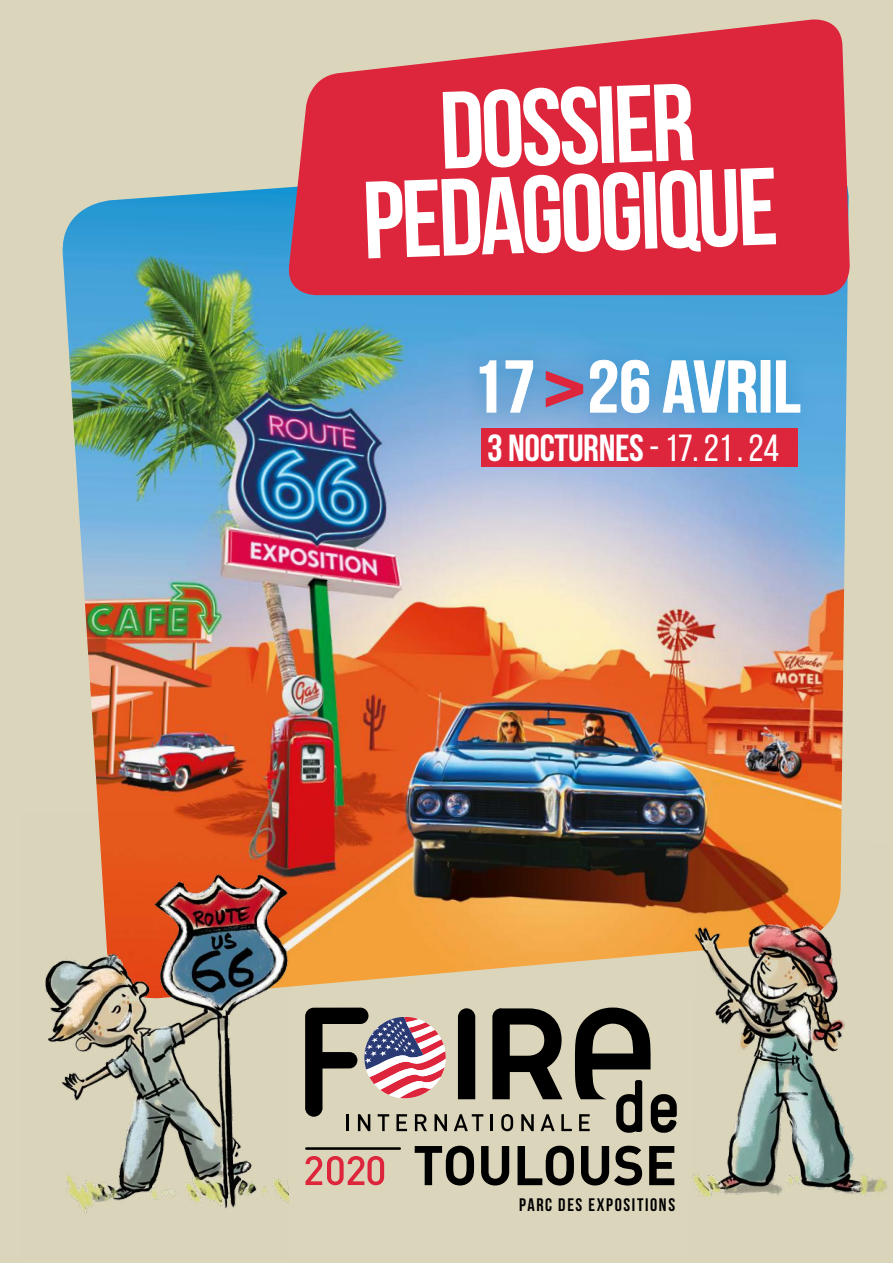
<style>
.page{position:relative;width:893px;height:1263px;background:#dbd6bb}
.page>*{position:absolute;margin:0;border:0;box-sizing:border-box;transform-origin:0 0}
.t1{font:700 109.5px/87px "Bebas Neue";color:#fff;text-align:center}
.t2{font:700 73.2px "Bebas Neue";color:#fff;scale:1.1 1}
.t3{font:700 37.8px "Bebas Neue";letter-spacing:-.01em;color:#fff;scale:1.04 1}
.t4{font:700 18.15px "Bebas Neue";letter-spacing:.09em;color:#000}
.s1{font-size:115.05px;color:#dd263c}
.s2{font-weight:400}
</style>
<div class="page">
<img style="left:62px;top:187px;width:786px;height:800px">
<svg style="left:286px;top:19px;width:564px;height:276px;background:#db3c4c"></svg>
<img style="left:689px;top:841px;width:199px;height:356px">
<hr style="left:305px;top:1147px;width:96px;height:3px;background:#000">
<svg style="left:415px;top:1146px;width:59px;height:39px"></svg>
<svg style="left:481px;top:1146px;width:28px;height:39px"></svg>
<svg style="left:518px;top:1146px;width:56px;height:39px"></svg>
<svg style="left:581px;top:1146px;width:61px;height:39px"></svg>
<svg style="left:649px;top:1146px;width:25px;height:39px"></svg>
<svg style="left:454px;top:1007px;width:223px;height:126px"></svg>
<svg style="left:305px;top:1156px;width:79px;height:29px"></svg>
<svg style="left:305px;top:1007px;width:142px;height:124px"></svg>
<div style="left:460px;top:339px;width:360px;height:95px;background:#0076c0;opacity:.4"></div>
<svg style="left:479px;top:360px;width:18px;height:53px"></svg>
<svg style="left:505px;top:360px;width:28px;height:53px"></svg>
<svg style="left:590px;top:360px;width:59px;height:53px;background:#6facda"></svg>
<svg style="left:662px;top:360px;width:95px;height:53px;background:#60abdb"></svg>
<svg style="left:776px;top:360px;width:24px;height:53px"></svg>
<div style="left:482px;top:428px;width:316px;height:38px;background:#dd263c"></div>
<img style="left:45px;top:812px;width:244px;height:401px">
<h1 class="t1" style="left:358px;top:89px;width:417px;rotate:-2deg">DOSSIER<br>PEDAGOGIQUE</h1>
<h2 class="t2" style="left:471px;top:347px;width:301px">17<span class="s1">&gt;</span>26 AVRIL</h2>
<p class="t3" style="left:487px;top:427px;width:282px">3 NOCTURNES <span class="s2">- 17. 21 . 24</span></p>
<p class="t4" style="left:519px;top:1195px;width:158px">PARC DES EXPOSITIONS</p>
</div>
